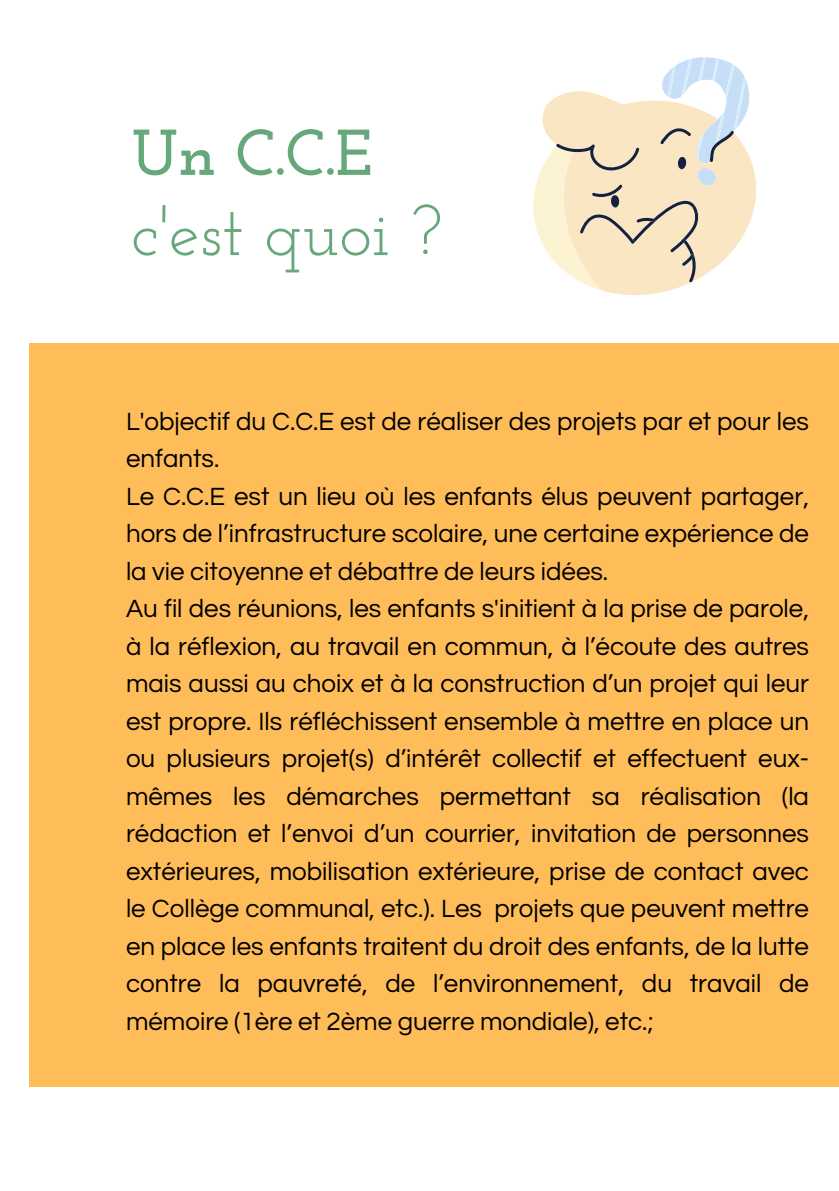
<style>
.page{position:relative;width:839px;height:1191px;background:#fff}
.page>*{position:absolute;margin:0;border:0;box-sizing:border-box;transform-origin:0 0}
.t1{font:69.4px "Josefin Slab";color:#66a87b}
.t2{font:700 64.6px "Josefin Slab";color:#66a87b}
.t3{font:26px/37.6px "Questrial";color:#000;text-align:justify}
</style>
<div class="page">
<svg style="left:533px;top:57px;width:223px;height:238px"></svg>
<div style="left:29px;top:344px;width:809px;height:743px;background:#ffbd59"></div>
<p class="t2" style="left:131px;top:126px;width:242px">Un C.C.E</p>
<p class="t1" style="left:131px;top:203px;width:312px">c'est quoi ?</p>
<p class="t3" style="left:126px;top:403px;width:684px">L'objectif du C.C.E est de réaliser des projets par et pour les enfants.</p>
<p class="t3" style="left:126px;top:478px;width:684px">Le C.C.E est un lieu où les enfants élus peuvent partager, hors de l’infrastructure scolaire, une certaine expérience de la vie citoyenne et débattre de leurs idées.</p>
<p class="t3" style="left:126px;top:591px;width:684px">Au fil des réunions, les enfants s'initient à la prise de parole, à la réflexion, au travail en commun, à l’écoute des autres mais aussi au choix et à la construction d’un projet qui leur est propre. Ils réfléchissent ensemble à mettre en place un ou plusieurs projet(s) d’intérêt collectif et effectuent eux&shy;mêmes les démarches permettant sa réalisation (la rédaction et l’envoi d’un courrier, invitation de personnes extérieures, mobilisation extérieure, prise de contact avec le Collège communal, etc.). Les projets que peuvent mettre en place les enfants traitent du droit des enfants, de la lutte contre la pauvreté, de l’environnement, du travail de mémoire (1ère et 2ème guerre mondiale), etc.;</p>
</div>
